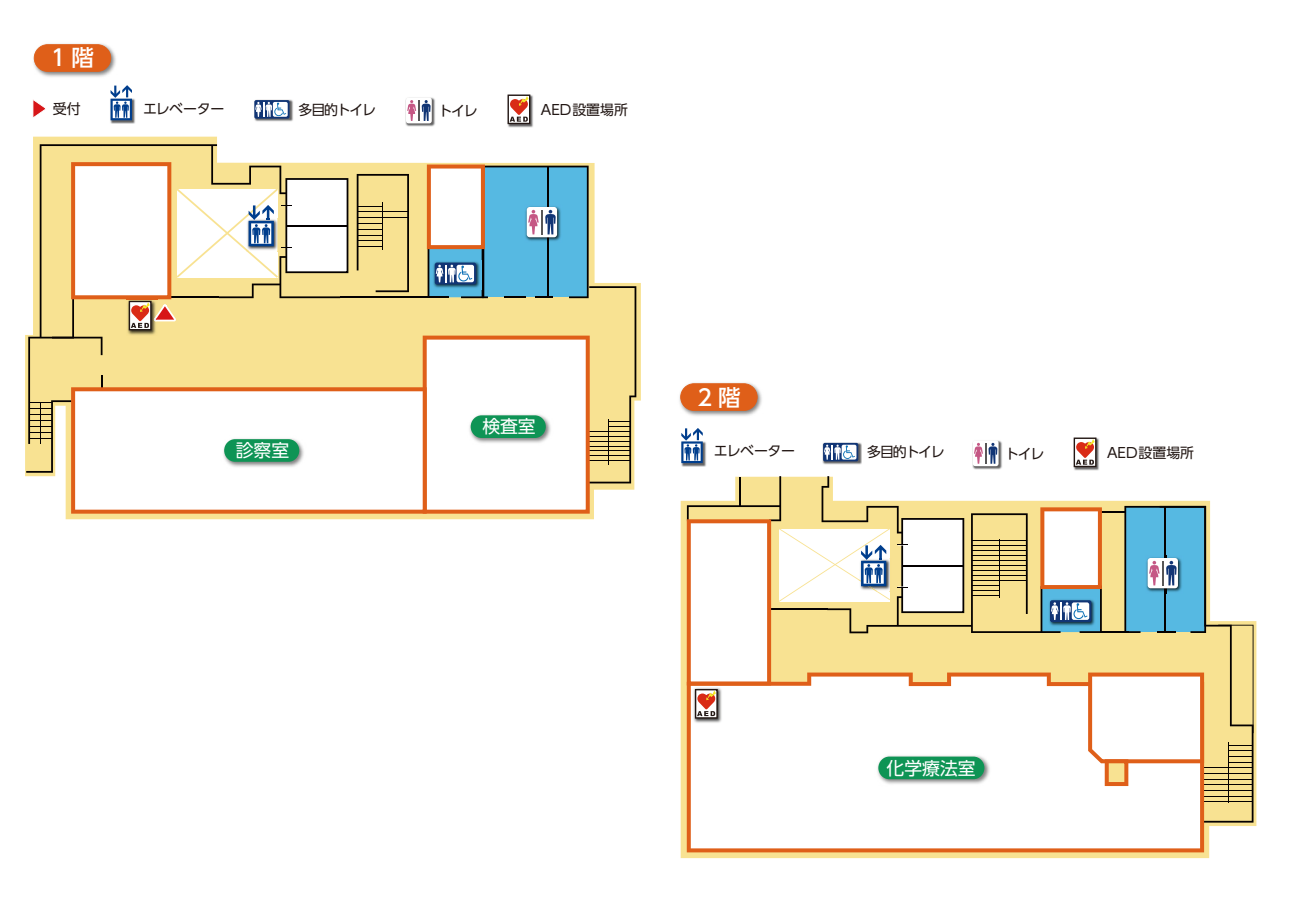
<style>
.page{position:relative;width:1290px;height:911px;background:#fff}
.page>*{position:absolute;margin:0;border:0;box-sizing:border-box;transform-origin:0 0}
.t1{font:22.25px "UD Shin Go Pro Medium 90 msp RKSJ H";color:#fff}
.t2{font:17.88px "UD Shin Go Pro Regular 90 msp RKSJ H";color:#fff}
.t3{font:14px "UD Shin Go Pro Regular 90 msp RKSJ H";letter-spacing:-.025em;color:#221714}
.t4{font:14px "UD Shin Go Pro Regular 90 msp RKSJ H";color:#221714}
</style>
<div class="page">
<svg style="left:25px;top:137px;width:616px;height:382px;fill:#f8e49a"></svg>
<img style="left:405px;top:97px;width:30px;height:30px">
<div style="left:406px;top:98px;width:26px;height:25px;background:#fff;border-radius:3px"></div>
<svg style="left:422px;top:100px;width:9px;height:21px"></svg>
<svg style="left:407px;top:100px;width:9px;height:21px"></svg>
<hr style="left:418px;top:100px;width:2px;height:21px;background:#585757">
<img style="left:254px;top:99px;width:39px;height:23px">
<div style="left:254px;top:100px;width:36px;height:19px;background:#113575;border-radius:2px"></div>
<div style="left:273px;top:102px;width:15px;height:15px;background:#fff;border-radius:2px"></div>
<svg style="left:255px;top:102px;width:31px;height:15px"></svg>
<img style="left:110px;top:98px;width:25px;height:26px">
<svg style="left:111px;top:85px;width:21px;height:35px"></svg>
<svg style="left:33px;top:99px;width:13px;height:18px"></svg>
<img style="left:33px;top:43px;width:83px;height:34px">
<svg style="left:34px;top:44px;width:77px;height:28px;background:#de6828"></svg>
<img style="left:507px;top:94px;width:26px;height:34px">
<svg style="left:507px;top:94px;width:23px;height:30px"></svg>
<svg style="left:26px;top:144px;width:610px;height:369px"></svg>
<svg style="left:681px;top:500px;width:575px;height:358px;fill:#f8e292"></svg>
<svg style="left:687px;top:822px;width:517px;height:30px"></svg>
<img style="left:972px;top:440px;width:30px;height:30px">
<div style="left:973px;top:440px;width:25px;height:26px;background:#fff;border-radius:3px"></div>
<svg style="left:974px;top:443px;width:23px;height:21px"></svg>
<img style="left:1073px;top:437px;width:26px;height:34px">
<svg style="left:1073px;top:437px;width:23px;height:30px"></svg>
<img style="left:822px;top:442px;width:40px;height:23px">
<svg style="left:823px;top:443px;width:35px;height:18px"></svg>
<div style="left:841px;top:445px;width:15px;height:14px;background:#fff;border-radius:2px"></div>
<svg style="left:824px;top:444px;width:31px;height:15px"></svg>
<img style="left:681px;top:441px;width:25px;height:25px">
<svg style="left:681px;top:428px;width:22px;height:35px"></svg>
<img style="left:679px;top:382px;width:83px;height:34px">
<svg style="left:680px;top:383px;width:77px;height:28px;background:#de6929"></svg>
<svg style="left:687px;top:476px;width:566px;height:346px"></svg>
<p class="t1" style="left:51px;top:40px;width:44px">1 階</p>
<p class="t3" style="left:53px;top:97px;width:29px">受付</p>
<p class="t3" style="left:143px;top:97px;width:83px">エレベーター</p>
<p class="t3" style="left:299px;top:98px;width:79px">多目的トイレ</p>
<p class="t3" style="left:438px;top:99px;width:41px">トイレ</p>
<p class="t4" style="left:541px;top:98px;width:89px">AED設置場所</p>
<p class="t2" style="left:236px;top:436px;width:55px">診察室</p>
<p class="t2" style="left:482px;top:412px;width:55px">検査室</p>
<p class="t1" style="left:697px;top:379px;width:44px">2 階</p>
<p class="t3" style="left:714px;top:440px;width:83px">エレベーター</p>
<p class="t3" style="left:867px;top:441px;width:79px">多目的トイレ</p>
<p class="t3" style="left:1005px;top:442px;width:41px">トイレ</p>
<p class="t4" style="left:1107px;top:441px;width:89px">AED設置場所</p>
<p class="t2" style="left:886px;top:753px;width:91px">化学療法室</p>
</div>
